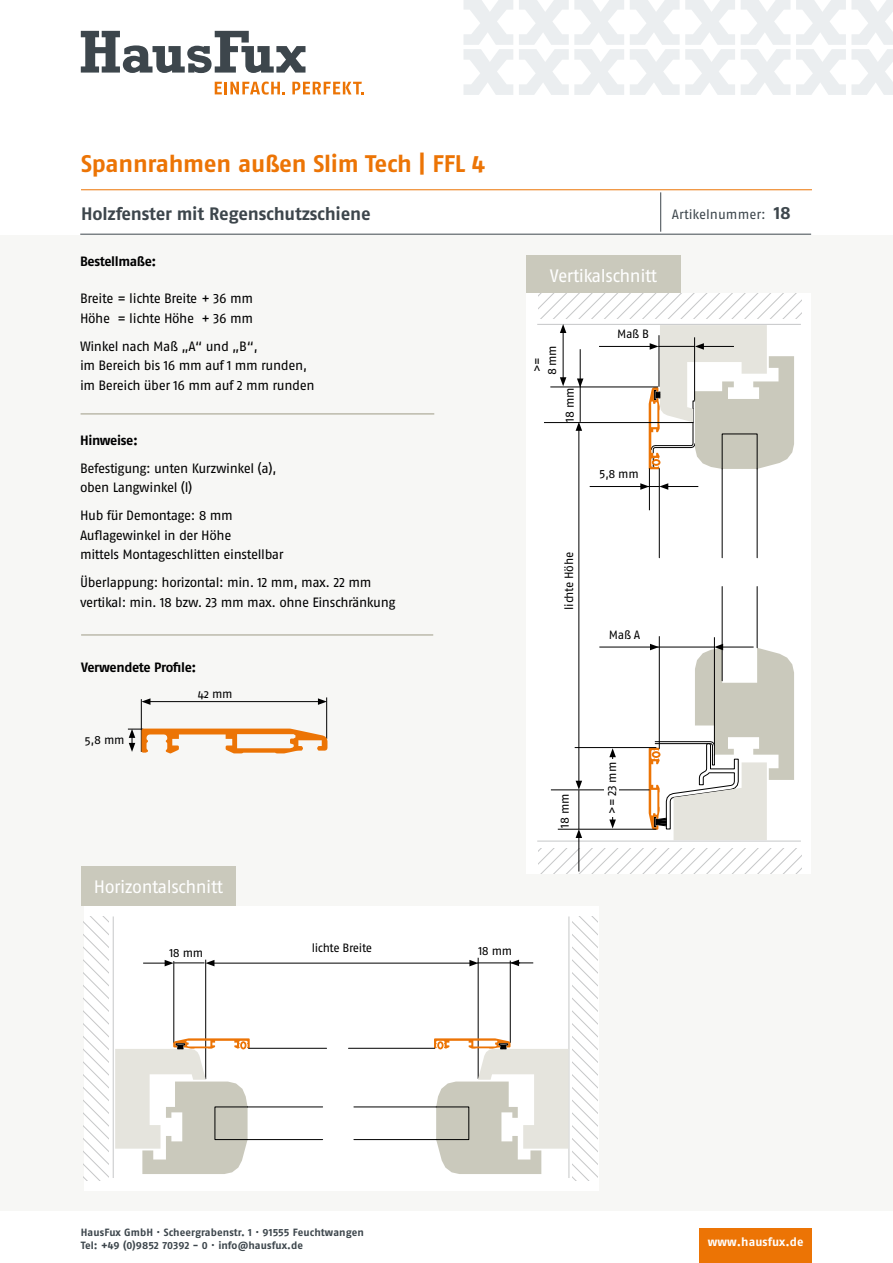
<style>
.page{position:relative;width:893px;height:1263px;background:#fff}
.page>*{position:absolute;margin:0;border:0;box-sizing:border-box;transform-origin:0 0}
.t1{font:700 24px "Fago OT";letter-spacing:-.01em;color:#ec7405}
.t2{font:700 18px "Fago OT";letter-spacing:-.01em;color:#3d464c}
.t3{font:18px "Fago OT";letter-spacing:-.03em;color:#fff}
.t4{font:13.5px/19.5px "Fago OT";letter-spacing:-.03em;color:#000}
.t5{font:700 13.5px "Fago OT";letter-spacing:-.03em;color:#000}
.t6{font:13.5px "Fago OT";letter-spacing:-.005em;color:#3d464c}
.t7{font:12px/15px "Fago OT";letter-spacing:-.025em;color:#000}
.t8{font:700 12px "Fago OT";letter-spacing:.01em;color:#fff}
.t9{font:700 10.5px/12.6px "Fago OT";letter-spacing:.005em;color:#3d464c}
.s1{font-weight:700;font-size:18px}
</style>
<div class="page">
<svg style="left:81px;top:31px;width:224px;height:42px"></svg>
<svg style="left:215px;top:82px;width:70px;height:13px"></svg>
<svg style="left:292px;top:82px;width:72px;height:13px"></svg>
<div style="left:699px;top:1228px;width:113px;height:35px;background:#ec7405"></div>
<svg style="left:741px;top:0;width:49px;height:95px"></svg>
<svg style="left:464px;top:0;width:49px;height:95px"></svg>
<svg style="left:630px;top:0;width:105px;height:95px"></svg>
<svg style="left:519px;top:0;width:105px;height:95px"></svg>
<svg style="left:796px;top:0;width:97px;height:95px"></svg>
<div style="left:0;top:235px;width:893px;height:976px;background:#f7f7f5"></div>
<hr style="left:81px;top:189px;width:731px;height:1px;background:#ec7405">
<hr style="left:81px;top:413px;width:353px;height:2px;background:#bcbaab">
<hr style="left:81px;top:634px;width:352px;height:2px;background:#bcbaab">
<hr style="left:660px;top:192px;width:1px;height:40px;background:#3d464c">
<hr style="left:80px;top:234px;width:731px;height:1px;background:#3d464c">
<hr style="left:148px;top:701px;width:172px;height:1px;background:#000">
<svg style="left:142px;top:698px;width:8px;height:7px"></svg>
<svg style="left:318px;top:698px;width:8px;height:7px"></svg>
<hr style="left:326px;top:697px;width:1px;height:42px;background:#000">
<hr style="left:141px;top:699px;width:1px;height:53px;background:#000">
<svg style="left:128px;top:728px;width:199px;height:25px"></svg>
<div style="left:526px;top:255px;width:154px;height:40px;background:#cac9bc"></div>
<div style="left:526px;top:293px;width:285px;height:581px;background:#fff"></div>
<hr style="left:722px;top:469px;width:1px;height:89px;background:#000">
<hr style="left:757px;top:469px;width:1px;height:89px;background:#000">
<hr style="left:659px;top:469px;width:1px;height:89px;background:#000">
<hr style="left:659px;top:636px;width:1px;height:112px;background:#000">
<hr style="left:722px;top:586px;width:1px;height:95px;background:#000">
<hr style="left:757px;top:586px;width:1px;height:62px;background:#000">
<hr style="left:537px;top:324px;width:264px;height:1px;background:#c6c7c8">
<hr style="left:537px;top:841px;width:264px;height:1px;background:#c6c7c8">
<svg style="left:538px;top:293px;width:264px;height:25px"></svg>
<svg style="left:538px;top:848px;width:264px;height:26px"></svg>
<hr style="left:579px;top:428px;width:1px;height:355px;background:#000">
<svg style="left:576px;top:781px;width:6px;height:9px"></svg>
<svg style="left:576px;top:423px;width:6px;height:8px"></svg>
<hr style="left:563px;top:331px;width:1px;height:49px;background:#000">
<svg style="left:560px;top:324px;width:6px;height:9px"></svg>
<svg style="left:560px;top:377px;width:6px;height:9px"></svg>
<hr style="left:612px;top:755px;width:1px;height:67px;background:#000">
<svg style="left:609px;top:748px;width:7px;height:9px"></svg>
<svg style="left:609px;top:819px;width:7px;height:9px"></svg>
<hr style="left:580px;top:380px;width:1px;height:42px;background:#000">
<hr style="left:649px;top:468px;width:1px;height:42px;background:#000">
<hr style="left:580px;top:349px;width:1px;height:32px;background:#000">
<svg style="left:577px;top:378px;width:6px;height:9px"></svg>
<hr style="left:579px;top:835px;width:1px;height:36px;background:#000">
<svg style="left:576px;top:830px;width:6px;height:8px"></svg>
<hr style="left:579px;top:790px;width:1px;height:39px;background:#000">
<hr style="left:551px;top:790px;width:98px;height:1px;background:#000">
<hr style="left:558px;top:829px;width:98px;height:1px;background:#000">
<hr style="left:575px;top:747px;width:81px;height:1px;background:#000">
<hr style="left:599px;top:346px;width:53px;height:1px;background:#000">
<hr style="left:590px;top:486px;width:53px;height:1px;background:#000">
<hr style="left:599px;top:647px;width:53px;height:1px;background:#000">
<svg style="left:649px;top:325px;width:145px;height:144px"></svg>
<hr style="left:666px;top:486px;width:32px;height:1px;background:#000">
<svg style="left:649px;top:644px;width:145px;height:196px"></svg>
<hr style="left:658px;top:346px;width:37px;height:1px;background:#000">
<svg style="left:640px;top:483px;width:28px;height:7px"></svg>
<hr style="left:656px;top:647px;width:59px;height:1px;background:#000">
<hr style="left:550px;top:387px;width:108px;height:1px;background:#000">
<hr style="left:544px;top:422px;width:149px;height:1px;background:#000">
<hr style="left:714px;top:637px;width:1px;height:118px;background:#000">
<div style="left:604px;top:760px;width:14px;height:57px;background:#fff"></div>
<div style="left:84px;top:906px;width:514px;height:285px;background:#fff"></div>
<svg style="left:84px;top:916px;width:25px;height:264px"></svg>
<hr style="left:113px;top:916px;width:1px;height:262px;background:#c6c7c8">
<div style="left:81px;top:866px;width:155px;height:40px;background:#cac9bc"></div>
<hr style="left:212px;top:963px;width:260px;height:1px;background:#000">
<svg style="left:206px;top:960px;width:8px;height:6px"></svg>
<svg style="left:143px;top:960px;width:31px;height:6px"></svg>
<hr style="left:174px;top:963px;width:30px;height:1px;background:#000">
<hr style="left:174px;top:961px;width:1px;height:82px;background:#000">
<hr style="left:205px;top:960px;width:1px;height:119px;background:#000">
<svg style="left:434px;top:916px;width:164px;height:264px"></svg>
<svg style="left:115px;top:1038px;width:135px;height:136px"></svg>
<hr style="left:249px;top:1048px;width:78px;height:1px;background:#000">
<hr style="left:348px;top:1048px;width:87px;height:1px;background:#000">
<hr style="left:248px;top:1107px;width:75px;height:1px;background:#000">
<hr style="left:248px;top:1139px;width:75px;height:1px;background:#000">
<hr style="left:354px;top:1139px;width:82px;height:1px;background:#000">
<hr style="left:354px;top:1107px;width:82px;height:1px;background:#000">
<h1 class="t1" style="left:81px;top:150px;width:406px">Spannrahmen außen Slim Tech | FFL 4</h1>
<h2 class="t2" style="left:81px;top:203px;width:291px">Holzfenster mit Regenschutzschiene</h2>
<p class="t5" style="left:80px;top:253px;width:78px">Bestellmaße:</p>
<p class="t4" style="left:80px;top:289px;width:175px">Breite = lichte Breite + 36 mm<br>Höhe = lichte Höhe + 36 mm</p>
<p class="t4" style="left:80px;top:336px;width:236px">Winkel nach Maß „A“ und „B“,<br>im Bereich bis 16 mm auf 1 mm runden, im Bereich über 16 mm auf 2 mm runden</p>
<p class="t5" style="left:80px;top:432px;width:59px">Hinweise:</p>
<p class="t4" style="left:80px;top:458px;width:198px">Befestigung: unten Kurzwinkel (a), oben Langwinkel (l)</p>
<p class="t4" style="left:80px;top:506px;width:205px">Hub für Demontage: 8 mm<br>Auflagewinkel in der Höhe<br>mittels Montageschlitten einstellbar</p>
<p class="t4" style="left:80px;top:573px;width:317px">Überlappung: horizontal: min. 12 mm, max. 22 mm vertikal: min. 18 bzw. 23 mm max. ohne Einschränkung</p>
<p class="t5" style="left:81px;top:659px;width:117px">Verwendete Profile:</p>
<p class="t7" style="left:85px;top:733px;width:42px">5,8 mm</p>
<p class="t7" style="left:198px;top:686px;width:36px">42 mm</p>
<h2 class="t3" style="left:94px;top:876px;width:131px">Horizontalschnitt</h2>
<p class="t7" style="left:312px;top:941px;width:62px">lichte Breite</p>
<p class="t7" style="left:169px;top:945px;width:35px">18 mm</p>
<p class="t7" style="left:478px;top:944px;width:35px">18 mm</p>
<p class="t6" style="left:672px;top:207px;width:121px">Artikelnummer: <span class="s1">18</span></p>
<h2 class="t3" style="left:550px;top:265px;width:109px">Vertikalschnitt</h2>
<p class="t7" style="left:530px;top:375px;width:32px;rotate:-90deg">&gt;=<br>8 mm</p>
<p class="t7" style="left:562px;top:422px;width:35px;rotate:-90deg">18 mm</p>
<p class="t7" style="left:617px;top:326px;width:34px">Maß B</p>
<p class="t7" style="left:599px;top:466px;width:41px">5,8 mm</p>
<p class="t7" style="left:561px;top:610px;width:59px;rotate:-90deg">lichte Höhe</p>
<p class="t7" style="left:609px;top:627px;width:33px">Maß A</p>
<p class="t7" style="left:557px;top:827px;width:35px;rotate:-90deg">18 mm</p>
<p class="t7" style="left:604px;top:814px;width:53px;rotate:-90deg">&gt;= 23 mm</p>
<p class="t9" style="left:81px;top:1226px;width:285px">HausFux GmbH · Scheergrabenstr. 1 · 91555 Feuchtwangen<br>Tel: +49 (0)9852 70392 - 0 · info@hausfux.de</p>
<p class="t8" style="left:708px;top:1234px;width:97px">www.hausfux.de</p>
</div>
